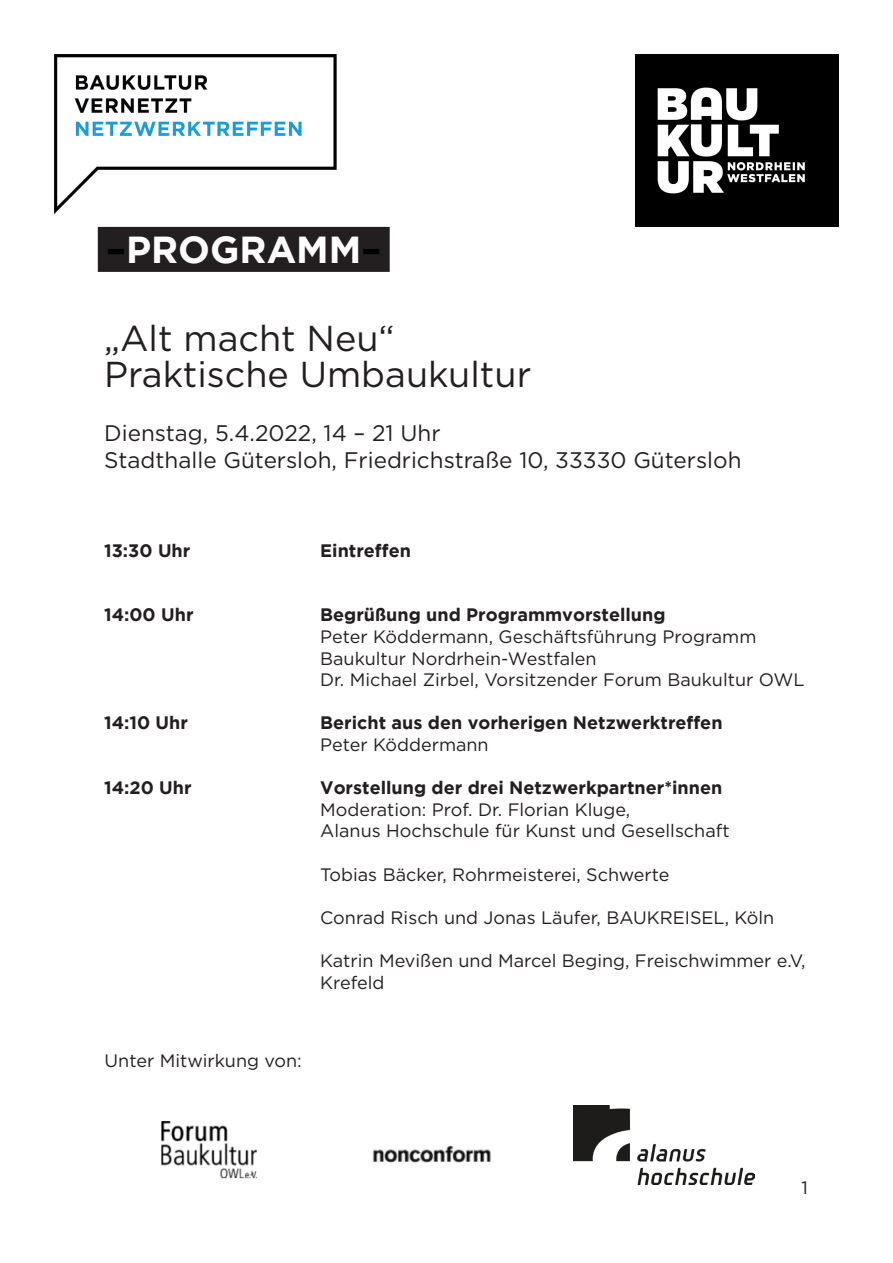
<style>
.page{position:relative;width:893px;height:1263px;background:#fff}
.page>*{position:absolute;margin:0;border:0;box-sizing:border-box;transform-origin:0 0}
.Absatzformat_1{font:700 37.5px "Gotham";color:#fff}
.t1{font:36px/36px "Gotham";color:#231f20}
.t2{font:22.5px "Gotham";color:#231f20}
.t3{font:18px "Gotham";color:#231f20}
.t4{font:700 18px "Gotham";color:#231f20}
.s1{color:#000}
</style>
<div class="page">
<img style="left:635px;top:54px;width:204px;height:172px">
<div style="left:98px;top:227px;width:292px;height:45px;background:#231f20"></div>
<img style="left:54px;top:54px;width:283px;height:159px">
<img style="left:573px;top:1106px;width:182px;height:78px">
<img style="left:372px;top:1145px;width:119px;height:18px">
<img style="left:161px;top:1121px;width:96px;height:58px">
<p class="Absatzformat_1" style="left:106px;top:228px;width:276px"><span class="s1">–</span>PROGRAMM<span class="s1">–</span></p>
<p class="t1" style="left:104px;top:319px;width:429px">„Alt macht Neu“<br>Praktische Umbaukultur</p>
<p class="t2" style="left:104px;top:419px;width:338px">Dienstag, 5.4.2022, 14 – 21 Uhr</p>
<p class="t2" style="left:104px;top:446px;width:639px">Stadthalle Gütersloh, Friedrichstraße 10, 33330 Gütersloh</p>
<p class="t4" style="left:104px;top:540px;width:88px">13:30 Uhr</p>
<p class="t4" style="left:320px;top:540px;width:92px">Eintreffen</p>
<p class="t4" style="left:104px;top:605px;width:91px">14:00 Uhr</p>
<p class="t4" style="left:320px;top:605px;width:347px">Begrüßung und Programmvorstellung</p>
<p class="t3" style="left:320px;top:625px;width:438px">Peter Köddermann, Geschäftsführung Programm</p>
<p class="t3" style="left:320px;top:647px;width:278px">Baukultur Nordrhein-Westfalen</p>
<p class="t3" style="left:320px;top:668px;width:486px">Dr. Michael Zirbel, Vorsitzender Forum Baukultur OWL</p>
<p class="t4" style="left:104px;top:713px;width:85px">14:10 Uhr</p>
<p class="t4" style="left:320px;top:713px;width:404px">Bericht aus den vorherigen Netzwerktreffen</p>
<p class="t3" style="left:320px;top:733px;width:170px">Peter Köddermann</p>
<p class="t4" style="left:104px;top:777px;width:89px">14:20 Uhr</p>
<p class="t4" style="left:320px;top:777px;width:404px">Vorstellung der drei Netzwerkpartner*innen</p>
<p class="t3" style="left:320px;top:798px;width:312px">Moderation: Prof. Dr. Florian Kluge,</p>
<p class="t3" style="left:320px;top:819px;width:411px">Alanus Hochschule für Kunst und Gesellschaft</p>
<p class="t3" style="left:320px;top:863px;width:351px">Tobias Bäcker, Rohrmeisterei, Schwerte</p>
<p class="t3" style="left:320px;top:906px;width:456px">Conrad Risch und Jonas Läufer, BAUKREISEL, Köln</p>
<p class="t3" style="left:320px;top:949px;width:487px">Katrin Mevißen und Marcel Beging, Freischwimmer e.V,</p>
<p class="t3" style="left:320px;top:971px;width:66px">Krefeld</p>
<p class="t3" style="left:105px;top:1049px;width:199px">Unter Mitwirkung von:</p>
<p class="t3" style="left:801px;top:1176px;width:8px">1</p>
</div>
